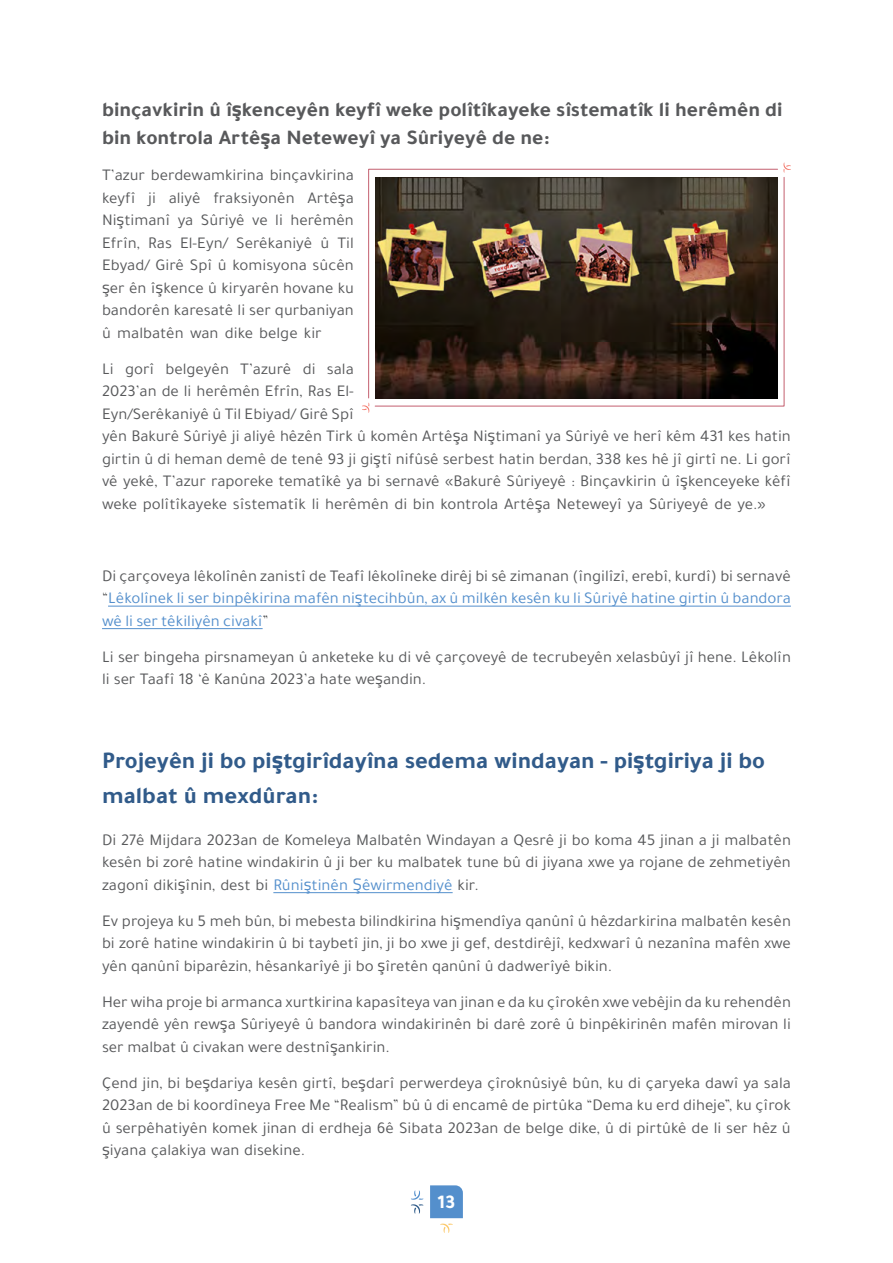
<style>
.page{position:relative;width:893px;height:1263px;background:#fff}
.page>*{position:absolute;margin:0;border:0;box-sizing:border-box;transform-origin:0 0}
.t1{font:700 24px/34.5px "Tajawal";color:#315b8a}
.t2{font:700 21px/28.5px "Tajawal";color:#58595b}
.t3{font:700 19.5px "Tajawal";color:#fff}
.t4{font:16.5px/22.5px "Tajawal";color:#58595b;text-align:justify}
.t5{font:16.5px/22.5px "Tajawal";color:#548fcc;text-align:justify}
.s1{font-weight:500}
.s2{color:#58595b}
.s3{color:#548fcc}
</style>
<div class="page">
<svg style="left:430px;top:1185px;width:33px;height:48px"></svg>
<svg style="left:411px;top:1190px;width:12px;height:23px"></svg>
<hr style="left:108px;top:606px;width:683px;height:1px;background:#548fcc">
<hr style="left:102px;top:628px;width:161px;height:1px;background:#548fcc">
<hr style="left:273px;top:892px;width:180px;height:1px;background:#548fcc">
<svg style="left:362px;top:403px;width:7px;height:10px"></svg>
<svg style="left:783px;top:163px;width:8px;height:10px"></svg>
<svg style="left:368px;top:169px;width:410px;height:229px"></svg>
<svg style="left:375px;top:177px;width:409px;height:229px"></svg>
<img style="left:375px;top:177px;width:403px;height:221px">
<p class="t2" style="left:102px;top:94px;width:682px">binçavkirin û î<span class="s1">ş</span>kenceyên keyfî weke polîtîkayeke sîstematîk li herêmên di bin kontrola Artê<span class="s1">ş</span>a Neteweyî ya Sûriyeyê de ne:</p>
<p class="t4" style="left:102px;top:164px;width:253px;text-align:right">’T azur berdewamkirina binçavkirina<br>Artêşa</p>
<p class="t4" style="left:102px;top:186px;width:35px">keyfî</p>
<p class="t4" style="left:169px;top:186px;width:33px">aliyê</p>
<p class="t4" style="left:213px;top:186px;width:83px">fraksiyonên</p>
<p class="t4" style="left:148px;top:186px;width:9px">ji</p>
<p class="t4" style="left:102px;top:209px;width:70px">Niştimanî</p>
<p class="t4" style="left:178px;top:209px;width:17px">ya</p>
<p class="t4" style="left:201px;top:209px;width:45px">Sûriyê</p>
<p class="t4" style="left:252px;top:209px;width:17px">ve</p>
<p class="t4" style="left:275px;top:209px;width:9px">li</p>
<p class="t4" style="left:290px;top:209px;width:65px">herêmên</p>
<p class="t4" style="left:102px;top:231px;width:253px;text-align:left">Efrîn,<br>Ebyad/ Girê Spî û komisyona sûcên şer ên îşkence û kiryarên hovane ku bandorên karesatê li ser qurbaniyan û malbatên wan dike belge kir</p>
<p class="t4" style="left:327px;top:357px;width:29px">sala</p>
<p class="t4" style="left:236px;top:231px;width:78px">Serêkaniyê</p>
<p class="t4" style="left:320px;top:231px;width:10px">û</p>
<p class="t4" style="left:148px;top:231px;width:25px">Ras</p>
<p class="t4" style="left:180px;top:231px;width:50px">El-Eyn/</p>
<p class="t4" style="left:337px;top:231px;width:18px">Til</p>
<p class="t4" style="left:125px;top:357px;width:31px">gorî</p>
<p class="t4" style="left:166px;top:357px;width:65px">belgeyên</p>
<p class="t4" style="left:240px;top:357px;width:53px">’T azurê</p>
<p class="t4" style="left:102px;top:357px;width:13px">Li</p>
<p class="t4" style="left:102px;top:402px;width:253px">Eyn/Serêkaniyê û Til Ebiyad/ Girê Spî</p>
<p class="t4" style="left:303px;top:357px;width:14px">di</p>
<p class="t4" style="left:102px;top:380px;width:253px">2023’an de li herêmên Efrîn, Ras El-</p>
<p class="t4" style="left:102px;top:425px;width:690px">yên Bakurê Sûriyê ji aliyê hêzên Tirk û komên Artêşa Niştimanî ya Sûriyê ve herî kêm 431 kes hatin girtin û di heman demê de tenê 93 ji giştî nifûsê serbest hatin berdan, 338 kes hê jî girtî ne. Li gorî vê yekê ’T, azur raporeke tematîkê ya bi sernavê «Bakurê Sûriyeyê : Binçavkirin û îşkenceyeke kêfî weke polîtîkayeke sîstematîk li herêmên di bin kontrola Artêşa Neteweyî ya Sûriyeyê de ye «.</p>
<p class="t5" style="left:102px;top:564px;width:690px"><span class="s2">Di çarçoveya lêkolînên zanistî de Teafî lêkolîneke dirêj bi sê zimanan (îngilîzî, erebî, kurdî) bi sernavê “</span>Lêkolînek li ser binpêkirina mafên niştecihbûn, ax û milkên kesên ku li Sûriyê hatine girtin û bandora wê li ser têkiliyên civakî<span class="s2">“</span></p>
<p class="t4" style="left:102px;top:645px;width:690px">Li ser bingeha pirsnameyan û anketeke ku di vê çarçoveyê de tecrubeyên xelasbûyî jî hene. Lêkolîn li ser Taafî 18 ê‘ Kanûna 2023 a’ hate weşandin.</p>
<h1 class="t1" style="left:102px;top:743px;width:664px">Projeyên ji bo pi<span class="s1">ş</span>tgirîdayîna sedema windayan - pi<span class="s1">ş</span>tgiriya ji bo malbat û mexdûran:</h1>
<p class="t4" style="left:102px;top:828px;width:690px">Di 27ê Mijdara 2023an de Komeleya Malbatên Windayan a Qesrê ji bo koma 45 jinan jia malbatên kesên bi zorê hatine windakirin jiû ber ku malbatek tune bû di jiyana xwe ya rojane de zehmetiyên zagonî dikişînin, dest bi <span class="s3">Rûniştinên Şêwirmendiyê</span> kir.</p>
<p class="t4" style="left:102px;top:909px;width:690px">Ev projeya ku 5 meh bûn, bi mebesta bilindkirina hişmendîya qanûnî û hêzdarkirina malbatên kesên bi zorê hatine windakirin û bi taybetî jin ji, bo xwe ji gef, destdirêjî, kedxwarî û nezanîna mafên xwe yên qanûnî biparêzin, hêsankarîyê ji bo şîretên qanûnî û dadwerîyê bikin.</p>
<p class="t4" style="left:102px;top:990px;width:690px">Her wiha proje bi armanca xurtkirina kapasîteya van jinan e da ku çîrokên xwe vebêjin da ku rehendên zayendê yên rewşa Sûriyeyê û bandora windakirinên bi darê zorê û binpêkirinên mafên mirovan li ser malbat û civakan were destnîşankirin.</p>
<p class="t4" style="left:102px;top:1071px;width:690px">Çend jin, bi beşdariya kesên girtî, beşdarî perwerdeya çîroknûsiyê bûn, ku di çaryeka dawî ya sala 2023an de bi koordîneya Free Me “Realism” bû û di encamê de pirtûka “Dema ku erd diheje ,” ku çîrok û serpêhatiyên komek jinan di erdheja ê6 Sibata 2023an de belge dike û, di pirtûkê de li ser hêz û şiyana çalakiya wan disekine.</p>
<p class="t3" style="left:438px;top:1187px;width:19px">13</p>
</div>
